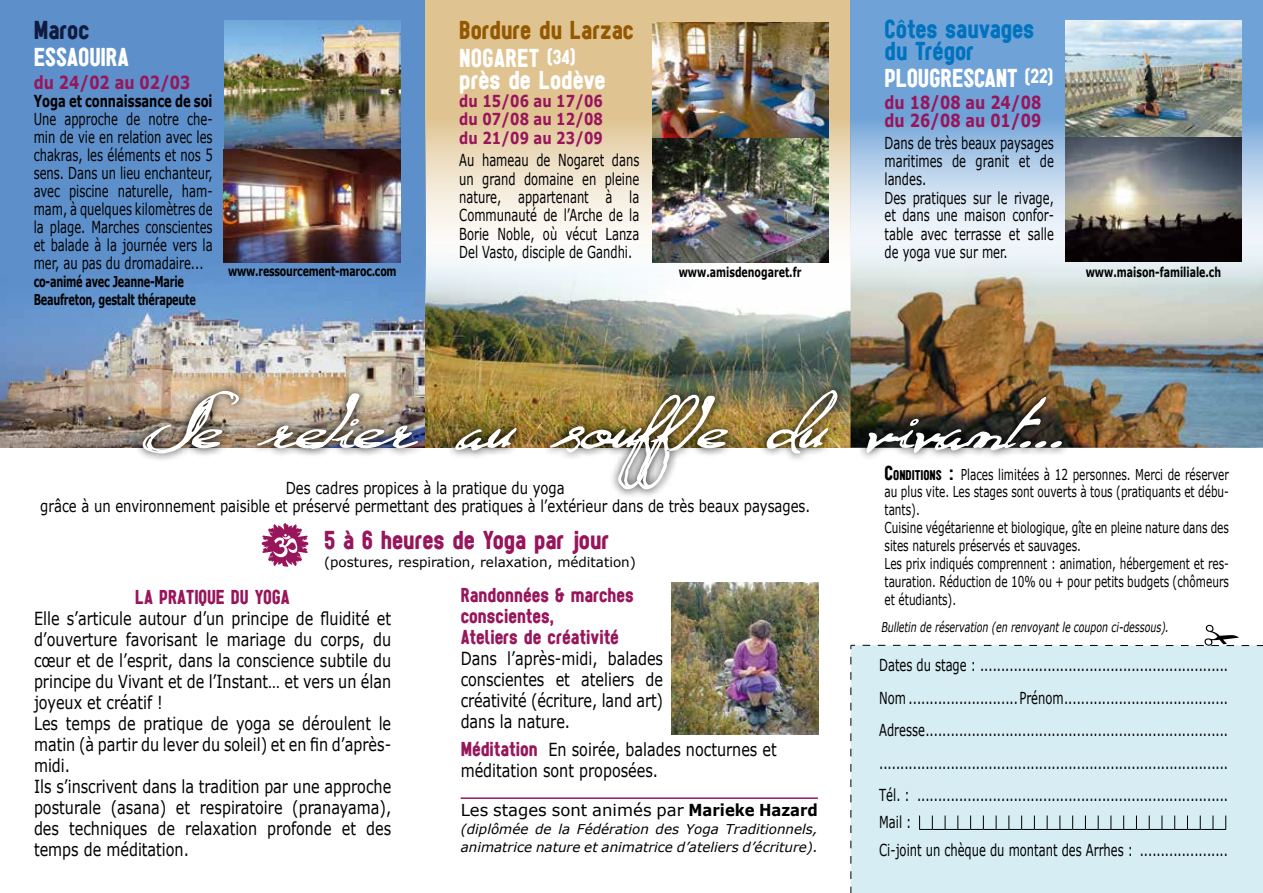
<style>
.page{position:relative;width:1263px;height:893px;background:#fff}
.page>*{position:absolute;margin:0;border:0;box-sizing:border-box;transform-origin:0 0}
.t1{font:82.5px "Quid Pro Quo";color:#fff;scale:1.3 1}
.t2{font:27px "Sugo";letter-spacing:-.01em;color:#fff}
.t3{font:27px/27.3px "Sugo";color:#935800}
.t4{font:27px "Sugo";color:#98155b}
.t5{font:27px/21px "Sugo";color:#0073be}
.t6{font:27px "Sugo";color:#101c3f}
.t7{font:21px/21px "Sugo";color:#98155b}
.t8{font:18px/21px "Verdana";color:#000;scale:.8 1}
.t9{font:700 18px/18px "Verdana";color:#98155b;scale:.8 1}
.t10{font:16.5px/18px "Verdana";color:#000;text-align:justify;scale:.7 1}
.t11{font:16.5px/18px "Verdana";color:#000;text-align:center;scale:.8 1}
.t12{font:700 16.5px/18.3px "Verdana";color:#98155b;text-align:justify;scale:.8 1}
.t13{font:16.5px "Verdana";color:#000}
.t14{font:700 16.5px "Verdana";color:#000;scale:.7 1}
.t15{font:15px/18px "Verdana";color:#000;scale:.7 1}
.t16{font:700 15px/18px "Verdana";letter-spacing:-.025em;color:#000;scale:.65 1}
.t17{font:italic 13.5px/18px "Verdana";color:#000}
.t18{font:700 13.5px "Verdana";color:#000;scale:.7 1}
.t19{font:italic 13.5px "Verdana";color:#000;scale:.7 1}
.t20{font:13.5px "Verdana";color:#000}
.s1{color:#fff}
.s2{font-size:21px;color:#fff}
.s3{font-size:21px}
.s4{font-family:"Sugo";font-size:21px}
.s5{font-family:"Sugo";font-size:14.7px}
.s6{font-family:"Sugo";font-size:21px;color:#98155b}
.s7{font-weight:700}
</style>
<div class="page">
<img style="left:0;top:0;width:425px;height:448px">
<img style="left:224px;top:20px;width:177px;height:242px">
<svg style="left:425px;top:0;width:425px;height:239px;background:#e6d2ad"></svg>
<img style="left:425px;top:239px;width:425px;height:142px">
<img style="left:652px;top:22px;width:177px;height:240px">
<svg style="left:262px;top:523px;width:46px;height:44px"></svg>
<img style="left:850px;top:288px;width:413px;height:160px">
<svg style="left:850px;top:0;width:413px;height:288px;background:#a4c3e2"></svg>
<img style="left:134px;top:381px;width:937px;height:115px">
<div style="left:850px;top:644px;width:413px;height:249px;background:#d6eef3"></div>
<svg style="left:919px;top:815px;width:307px;height:15px;background:#b8cdd1"></svg>
<svg style="left:859px;top:625px;width:404px;height:21px"></svg>
<hr style="left:461px;top:797px;width:357px;height:2px;background:#98155b">
<img style="left:1065px;top:20px;width:177px;height:241px">
<img style="left:672px;top:583px;width:147px;height:151px">
<h2 class="t6" style="left:34px;top:14px;width:57px">Maroc</h2>
<h2 class="t2" style="left:34px;top:41px;width:84px">ESSAOUIRA</h2>
<p class="t9" style="left:34px;top:74px;width:197px">du 24/02 au 02/03</p>
<p class="t14" style="left:34px;top:90px;width:257px">Yoga et connaissance de soi</p>
<p class="t10" style="left:34px;top:110px;width:257px">Une approche de notre che&shy;min de vie en relation avec les chakras, les éléments et nos 5 sens. Dans un lieu enchanteur, avec piscine naturelle, ham&shy;mam, à quelques kilomètres de la plage. Marches conscientes et balade à la journée vers la mer, au pas du dromadaire...</p>
<p class="t16" style="left:34px;top:273px;width:251px">co-animé avec Jeanne-Marie<br>Beaufreton, gestalt thérapeute</p>
<h2 class="t3" style="left:459px;top:16px;width:176px">Bordure du Larzac<br><span class="s1">Nogaret</span> <sup>(</sup><span class="s2">34</span><sup>)</sup></h2>
<h2 class="t2" style="left:459px;top:63px;width:148px">près de Lodève</h2>
<p class="t12" style="left:459px;top:92px;width:181px">du 15/06 au 17/06 du 07/08 au 12/08 du 21/09 au 23/09</p>
<p class="t10" style="left:459px;top:151px;width:259px">Au hameau de Nogaret dans un grand domaine en pleine nature, appartenant à la Communauté de l’Arche de la Borie Noble, où vécut Lanza Del Vasto, disciple de Gandhi.</p>
<h2 class="t5" style="left:884px;top:18px;width:151px">Côtes sauvages du Trégor</h2>
<h2 class="t2" style="left:884px;top:61px;width:170px">PlougRescant <sup>(</sup><span class="s3">22</span><sup>)</sup></h2>
<p class="t9" style="left:884px;top:94px;width:197px">du 18/08 au 24/08 du 26/08 au 01/09</p>
<p class="t10" style="left:884px;top:135px;width:244px;text-align:left">Dans de très beaux paysages maritimes de granit et de landes.<br>Des pratiques sur le rivage, et dans une maison confor&shy;table avec terrasse et salle de yoga vue sur mer.</p>
<p class="t18" style="left:228px;top:262px;width:242px">www.ressourcement-maroc.com</p>
<p class="t18" style="left:679px;top:263px;width:177px">www.amisdenogaret.fr</p>
<p class="t18" style="left:1086px;top:263px;width:195px">www.maison-familiale.ch</p>
<h1 class="t1" style="left:139px;top:371px;width:711px">Se relier au souffle du vivant...</h1>
<p class="t15" style="left:884px;top:467px;width:494px;line-height:16.5px"><span class="s4">C</span><span class="s5">ONDITIONS</span> <span class="s4">:</span> Places limitées à 12 personnes. Merci de réserver au plus vite. Les stages sont ouverts à tous (pratiquants et débu-</p>
<p class="t15" style="left:884px;top:500px;width:494px">tants).<br>Cuisine végétarienne et biologique, gîte en pleine nature dans des sites naturels préservés et sauvages.<br>Les prix indiqués comprennent : animation, hébergement et res&shy;tauration. Réduction de 10% ou + pour petits budgets (chômeurs et étudiants).</p>
<p class="t11" style="left:40px;top:479px;width:964px">Des cadres propices à la pratique du yoga<br>grâce à un environnement paisible et préservé permettant des pratiques à l’extérieur dans de très beaux paysages.</p>
<h2 class="t4" style="left:324px;top:523px;width:287px">5 à 6 heures de Yoga par jour</h2>
<p class="t20" style="left:324px;top:553px;width:313px">(postures, respiration, relaxation, méditation)</p>
<p class="t7" style="left:461px;top:584px;width:175px">Randonnées &amp; marches conscientes,<br>Ateliers de créativité</p>
<p class="t8" style="left:461px;top:649px;width:255px;text-align:justify">Dans l’après-midi, balades conscientes et ateliers de créativité (écriture, land art) dans la nature.</p>
<p class="t8" style="left:461px;top:739px;width:397px"><span class="s6">Méditation</span> En soirée, balades nocturnes et méditation sont proposées.</p>
<p class="t13" style="left:461px;top:799px;width:359px">Les stages sont animés par <span class="s7">Marieke Hazard</span></p>
<p class="t17" style="left:461px;top:820px;width:359px">(diplômée de la Fédération des Yoga Traditionnels, animatrice nature et animatrice d’ateliers d’écriture).</p>
<p class="t7" style="left:135px;top:586px;width:156px">La pratique du Yoga</p>
<p class="t8" style="left:34px;top:608px;width:448px">Elle s’articule autour d’un principe de fluidité et d’ouverture favorisant le mariage du corps, du cœur et de l’esprit, dans la conscience subtile du principe du Vivant et de l’Instant… et vers un élan joyeux et créatif !<br>Les temps de pratique de yoga se déroulent le matin (à partir du lever du soleil) et en fin d’après&shy;midi.<br>Ils s’inscrivent dans la tradition par une approche posturale (asana) et respiratoire (pranayama), des techniques de relaxation profonde et des temps de méditation.</p>
<p class="t19" style="left:881px;top:618px;width:413px">Bulletin de réservation (en renvoyant le coupon ci-dessous).</p>
<p class="t10" style="left:879px;top:649px;width:500px;line-height:32.5px">Dates du stage : ...........................................................<br>Nom ..........................Prénom.......................................<br>Adresse........................................................................ ...................................................................................<br>Tél. : ..........................................................................</p>
<p class="t10" style="left:879px;top:808px;width:500px;line-height:28.2px">Mail :<br>Ci-joint un chèque du montant des Arrhes : .....................</p>
</div>
